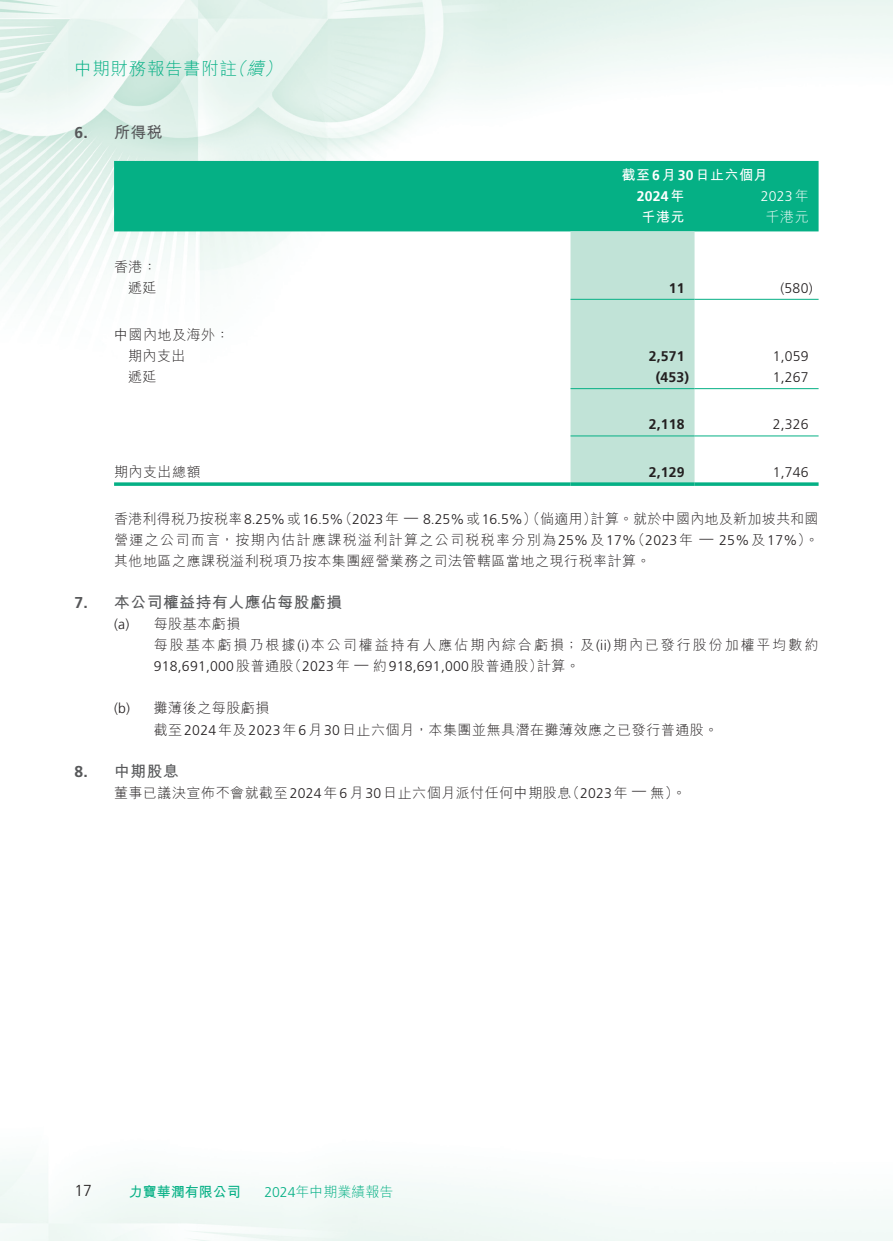
<style>
.page{position:relative;width:893px;height:1241px;background:#fff}
.page>*{position:absolute;margin:0;border:0;box-sizing:border-box;transform-origin:0 0}
.t1{font:300 17.5px "M Hei HK";letter-spacing:.035em;color:#05b085}
.t2{font:italic 300 17.5px "M Hei HK";color:#05b085}
.t3{font:300 15.92px "Frutiger LT Std";color:#231f20}
._07_NH1{font:700 15.75px "M Hei HK";letter-spacing:.035em;color:#57585a}
._07_NH1-2{font:700 15.75px "Frutiger LT Std";color:#57585a}
.t4{font:300 14.17px "M Hei HK";color:#05b085}
.t5{font:700 14.17px "M Hei HK";color:#05b085}
._06_Notes{font:300 14px/21px "M Hei HK";letter-spacing:.035em;color:#231f20}
._06_Notes-2{font:300 14px "Frutiger LT Std";letter-spacing:.015em;color:#231f20}
._06_Notes-3{font:300 14px/21px "M Hei HK";letter-spacing:.14em;color:#231f20}
._51_N_Table_txt{font:300 14px "M Hei HK";letter-spacing:.035em;color:#231f20}
._51_N_Table_txt-2{font:300 14px "Frutiger LT Std";letter-spacing:.015em;color:#231f20}
._51_N_Table_txt-3{font:700 14px "Frutiger LT Std";letter-spacing:.015em;color:#231f20}
._51_N_Table_txt-4{font:700 14px "M Hei HK";letter-spacing:.035em;color:#fff}
._51_N_Table_txt-5{font:300 14px "Frutiger LT Std";color:#fff}
._51_N_Table_txt-6{font:700 14px "Frutiger LT Std";color:#fff}
._51_N_Table_txt-7{font:300 14px "M Hei HK";color:#fff}
.s1{font-family:"Frutiger LT Std"}
.s2{font-family:"M Hei HK"}
</style>
<div class="page">
<img style="left:0;top:0;width:893px;height:453px">
<div style="left:114px;top:161px;width:704px;height:70px;background:#05b085"></div>
<div style="left:570px;top:231px;width:124px;height:251px;background:#c1e3d7"></div>
<hr style="left:570px;top:299px;width:124px;height:1px;background:#05b085">
<hr style="left:694px;top:299px;width:124px;height:1px;background:#05b085">
<hr style="left:570px;top:388px;width:124px;height:1px;background:#05b085">
<hr style="left:694px;top:388px;width:124px;height:1px;background:#05b085">
<hr style="left:570px;top:435px;width:124px;height:1px;background:#05b085">
<hr style="left:694px;top:435px;width:124px;height:1px;background:#05b085">
<svg style="left:114px;top:482px;width:456px;height:4px;background:#23b993"></svg>
<svg style="left:570px;top:482px;width:124px;height:4px"></svg>
<svg style="left:694px;top:482px;width:124px;height:4px"></svg>
<p class="t2" style="left:246px;top:60px;width:23px">續</p>
<p class="t2" style="left:229px;top:60px;width:23px">（</p>
<p class="t2" style="left:264px;top:60px;width:23px">(</p>
<p class="t1" style="left:74px;top:60px;width:164px">中期財務報告書附註</p>
<p class="_07_NH1-2" style="left:74px;top:123px;width:15px">6.</p>
<p class="_07_NH1-2" style="left:74px;top:593px;width:15px">7.</p>
<p class="_07_NH1-2" style="left:74px;top:761px;width:15px">8.</p>
<p class="_07_NH1" style="left:114px;top:121px;width:50px">所得稅</p>
<p class="_51_N_Table_txt" style="left:114px;top:259px;width:44px">香港：</p>
<p class="_51_N_Table_txt" style="left:128px;top:280px;width:30px">遞延</p>
<p class="_51_N_Table_txt" style="left:114px;top:327px;width:117px">中國內地及海外：</p>
<p class="_51_N_Table_txt" style="left:128px;top:348px;width:59px">期內支出</p>
<p class="_51_N_Table_txt" style="left:128px;top:369px;width:30px">遞延</p>
<p class="_51_N_Table_txt" style="left:114px;top:464px;width:88px">期內支出總額</p>
<p class="_51_N_Table_txt-4" style="left:621px;top:165px;width:148px">截至<span class="s1">6</span>月<span class="s1">30</span>日止六個月</p>
<p class="_51_N_Table_txt-5" style="left:761px;top:188px;width:49px">2023 <span class="s2">年</span></p>
<p class="_51_N_Table_txt-6" style="left:637px;top:188px;width:49px">2024<span class="s2">年</span></p>
<p class="_51_N_Table_txt-4" style="left:642px;top:207px;width:45px">千港元</p>
<p class="_51_N_Table_txt-7" style="left:766px;top:210px;width:45px">千港元</p>
<p class="_51_N_Table_txt-3" style="left:669px;top:279px;width:17px">11</p>
<p class="_51_N_Table_txt-2" style="left:780px;top:280px;width:34px">)580(</p>
<p class="_51_N_Table_txt-3" style="left:649px;top:348px;width:37px">2,571</p>
<p class="_51_N_Table_txt-2" style="left:773px;top:348px;width:37px">1,059</p>
<p class="_51_N_Table_txt-3" style="left:656px;top:369px;width:35px">)453(</p>
<p class="_51_N_Table_txt-2" style="left:773px;top:369px;width:37px">1,267</p>
<p class="_51_N_Table_txt-3" style="left:649px;top:416px;width:37px">2,118</p>
<p class="_51_N_Table_txt-2" style="left:773px;top:416px;width:37px">2,326</p>
<p class="_51_N_Table_txt-3" style="left:649px;top:463px;width:37px">2,129</p>
<p class="_51_N_Table_txt-2" style="left:773px;top:464px;width:37px">1,746</p>
<p class="_06_Notes-2" style="left:338px;top:511px;width:62px"><span class="s2">（</span>2023<span class="s2">年</span></p>
<p class="_06_Notes-2" style="left:423px;top:511px;width:175px">8.25% <span class="s2">或</span>16.5%<span class="s2">）（倘適用）</span></p>
<p class="_06_Notes" style="left:591px;top:508px;width:229px">計算。就於中國內地及新加坡共和國</p>
<p class="_06_Notes" style="left:114px;top:508px;width:231px">香港利得稅乃按稅率<span class="s1">8.25%</span>或<span class="s1">16.5%</span></p>
<p class="_06_Notes-2" style="left:404px;top:509px;width:15px">—</p>
<p class="_06_Notes-2" style="left:631px;top:532px;width:64px"><span class="s2">（</span>2023<span class="s2">年</span></p>
<p class="_06_Notes-2" style="left:719px;top:532px;width:101px">25% <span class="s2">及</span>17% <span class="s2">。(</span></p>
<p class="_06_Notes" style="left:114px;top:529px;width:538px">營運之公司而言，按期內估計應課稅溢利計算之公司稅稅率分別為<span class="s1">25%</span>及<span class="s1">17%</span>其他地區之應課稅溢利稅項乃按本集團經營業務之司法管轄區當地之現行稅率計算。</p>
<p class="_07_NH1" style="left:114px;top:591px;width:230px">本公司權益持有人應佔每股虧損</p>
<p class="_06_Notes-2" style="left:700px;top:530px;width:15px">—</p>
<p class="_06_Notes-2" style="left:114px;top:616px;width:17px">)a(</p>
<p class="_06_Notes-2" style="left:114px;top:700px;width:18px">)b(</p>
<p class="_06_Notes" style="left:154px;top:613px;width:88px">每股基本虧損</p>
<p class="_06_Notes-3" style="left:537px;top:634px;width:283px;text-indent:-383px">每股基本虧損乃根據 <span class="s1">)i(</span> 本公司權益持有人應佔期內綜合虧損；及 <span class="s1">)i i(</span> 期內已發行股份加權平均數約計算。</p>
<p class="_06_Notes-2" style="left:288px;top:658px;width:64px"><span class="s2">（</span>2023<span class="s2">年</span></p>
<p class="_06_Notes-2" style="left:373px;top:658px;width:171px"><span class="s2">約</span> 918,691,000<span class="s2">股普通股）</span></p>
<p class="_06_Notes-2" style="left:154px;top:658px;width:141px">918,691,000<span class="s2">股普通股</span></p>
<p class="_06_Notes" style="left:154px;top:697px;width:117px">攤薄後之每股虧損</p>
<p class="_06_Notes-2" style="left:354px;top:656px;width:15px">—</p>
<p class="_06_Notes" style="left:154px;top:718px;width:566px">截至<span class="s1">2024</span>年及<span class="s1">2023</span>年<span class="s1">6</span>月<span class="s1">30</span>日止六個月，本集團並無具潛在攤薄效應之已發行普通股。</p>
<p class="_07_NH1" style="left:114px;top:759px;width:66px">中期股息</p>
<p class="_06_Notes" style="left:114px;top:781px;width:459px">董事已議決宣佈不會就截至<span class="s1">2024</span>年<span class="s1">6</span>月<span class="s1">30</span>日止六個月派付任何中期股息</p>
<p class="_06_Notes-2" style="left:566px;top:784px;width:64px"><span class="s2">（</span>2023<span class="s2">年</span></p>
<p class="_06_Notes" style="left:651px;top:781px;width:37px">無。(</p>
<p class="_06_Notes-2" style="left:632px;top:782px;width:15px">—</p>
<p class="t3" style="left:74px;top:1180px;width:19px">17</p>
<p class="t5" style="left:129px;top:1180px;width:113px">力寶華潤有限公司</p>
<p class="t4" style="left:264px;top:1184px;width:131px"><span class="s1">2024</span>年中期業績報告</p>
</div>
